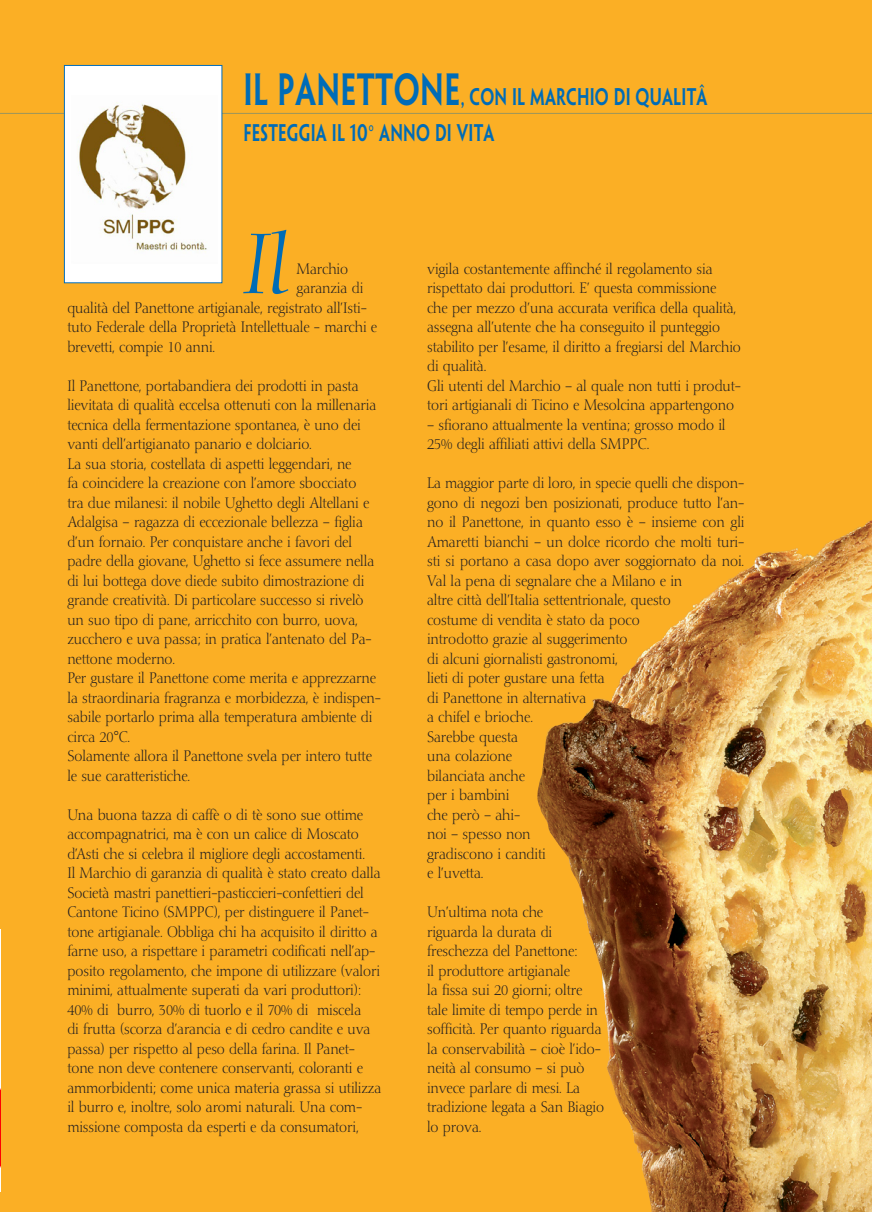
<style>
.page{position:relative;width:872px;height:1212px;background:#fff}
.page>*{position:absolute;margin:0;border:0;box-sizing:border-box;transform-origin:0 0}
.t1{font:italic 300 84.45px "Nofret";color:#006cb7;scale:1.06 1}
.t2{font:21.6px/36px "Penumbra Semibold Flare";letter-spacing:.015em;color:#006cb7;scale:.72 1}
.t3{font:300 15px/19.5px "Nofret";letter-spacing:-.005em;color:#231f20;scale:.95 1}
.s1{font-size:40.5px}
.s2{font-family:"Pazlina Normal"}
</style>
<div class="page">
<img style="left:0;top:0;width:1px;height:1212px">
<div style="left:1px;top:0;width:871px;height:1212px;background:#fbaf25"></div>
<img style="left:537px;top:520px;width:335px;height:692px">
<img style="left:0;top:929px;width:1px;height:260px">
<hr style="left:0;top:113px;width:872px;height:1px;background:#006cb7">
<div style="left:64px;top:65px;width:158px;height:218px;background:#fff"></div>
<img style="left:78px;top:102px;width:129px;height:150px">
<div style="left:64px;top:65px;width:158px;height:218px;border:1px solid #006cb7"></div>
<h2 class="t2" style="left:243px;top:78px;width:646px"><span class="s1">IL PANETTONE</span>, CON IL MARCHIO DI QUALITÂ<br>FESTEGGIA IL 10<span class="s2">°</span> ANNO DI VITA</h2>
<h1 class="t1" style="left:243px;top:214px;width:45px">Il</h1>
<p class="t3" style="left:296px;top:259px;width:56px">Marchio</p>
<p class="t3" style="left:296px;top:279px;width:72px">garanzia di</p>
<p class="t3" style="left:67px;top:298px;width:317px">qualità del Panettone artigianale, registrato all’Isti-</p>
<p class="t3" style="left:67px;top:318px;width:327px">tuto Federale della Proprietà Intellettuale - marchi e</p>
<p class="t3" style="left:67px;top:337px;width:157px">brevetti, compie 10 anni.</p>
<p class="t3" style="left:67px;top:376px;width:332px">Il Panettone, portabandiera dei prodotti in pasta lievitata di qualità eccelsa ottenuti con la millenaria tecnica della fermentazione spontanea, è uno dei vanti dell’artigianato panario e dolciario.<br>La sua storia, costellata di aspetti leggendari, ne<br>fa coincidere la creazione con l’amore sbocciato<br>tra due milanesi: il nobile Ughetto degli Altellani e Adalgisa – ragazza di eccezionale bellezza – figlia d’un fornaio. Per conquistare anche i favori del padre della giovane, Ughetto si fece assumere nella di lui bottega dove diede subito dimostrazione di grande creatività. Di particolare successo si rivelò un suo tipo di pane, arricchito con burro, uova, zucchero e uva passa; in pratica l’antenato del Pa&shy;nettone moderno.<br>Per gustare il Panettone come merita e apprezzarne la straordinaria fragranza e morbidezza, è indispen&shy;sabile portarlo prima alla temperatura ambiente di circa 20°C.<br>Solamente allora il Panettone svela per intero tutte le sue caratteristiche.</p>
<p class="t3" style="left:67px;top:805px;width:332px">Una buona tazza di caffè o di tè sono sue ottime accompagnatrici, ma è con un calice di Moscato d’Asti che si celebra il migliore degli accostamenti.<br>Il Marchio di garanzia di qualità è stato creato dalla Società mastri panettieri-pasticcieri-confettieri del Cantone Ticino (SMPPC), per distinguere il Panet&shy;tone artigianale. Obbliga chi ha acquisito il diritto a farne uso, a rispettare i parametri codificati nell’ap&shy;posito regolamento, che impone di utilizzare (valori minimi, attualmente superati da vari produttori):<br>40% di burro, 30% di tuorlo e il 70% di miscela<br>di frutta (scorza d’arancia e di cedro candite e uva passa) per rispetto al peso della farina. Il Panet&shy;tone non deve contenere conservanti, coloranti e ammorbidenti; come unica materia grassa si utilizza il burro e, inoltre, solo aromi naturali. Una com&shy;missione composta da esperti e da consumatori,</p>
<p class="t3" style="left:427px;top:259px;width:332px">vigila costantemente affinché il regolamento sia rispettato dai produttori. E’ questa commissione<br>che per mezzo d’una accurata verifica della qualità, assegna all’utente che ha conseguito il punteggio stabilito per l’esame, il diritto a fregiarsi del Marchio di qualità.<br>Gli utenti del Marchio – al quale non tutti i produt&shy;tori artigianali di Ticino e Mesolcina appartengono</p>
<p class="t3" style="left:427px;top:415px;width:315px">– sfiorano attualmente la ventina; grosso modo il<br>25% degli affiliati attivi della SMPPC.</p>
<p class="t3" style="left:427px;top:474px;width:335px">La maggior parte di loro, in specie quelli che dispon&shy;gono di negozi ben posizionati, produce tutto l’an&shy;no il Panettone, in quanto esso è – insieme con gli<br>Amaretti bianchi – un dolce ricordo che molti turi&shy;sti si portano a casa dopo aver soggiornato da noi.<br>Val la pena di segnalare che a Milano e in<br>altre città dell’Italia settentrionale, questo<br>costume di vendita è stato da poco<br>introdotto grazie al suggerimento<br>di alcuni giornalisti gastronomi,<br>lieti di poter gustare una fetta<br>di Panettone in alternativa<br>a chifel e brioche.<br>Sarebbe questa<br>una colazione<br>bilanciata anche<br>per i bambini<br>che però – ahi-<br>noi – spesso non<br>gradiscono i canditi<br>e l’uvetta.</p>
<p class="t3" style="left:427px;top:903px;width:188px">Un’ultima nota che<br>riguarda la durata di freschezza del Panettone:<br>il produttore artigianale<br>la fissa sui 20 giorni; oltre tale limite di tempo perde in sofficità. Per quanto riguarda la conservabilità – cioè l’ido&shy;neità al consumo – si può invece parlare di mesi. La tradizione legata a San Biagio lo prova.</p>
</div>
